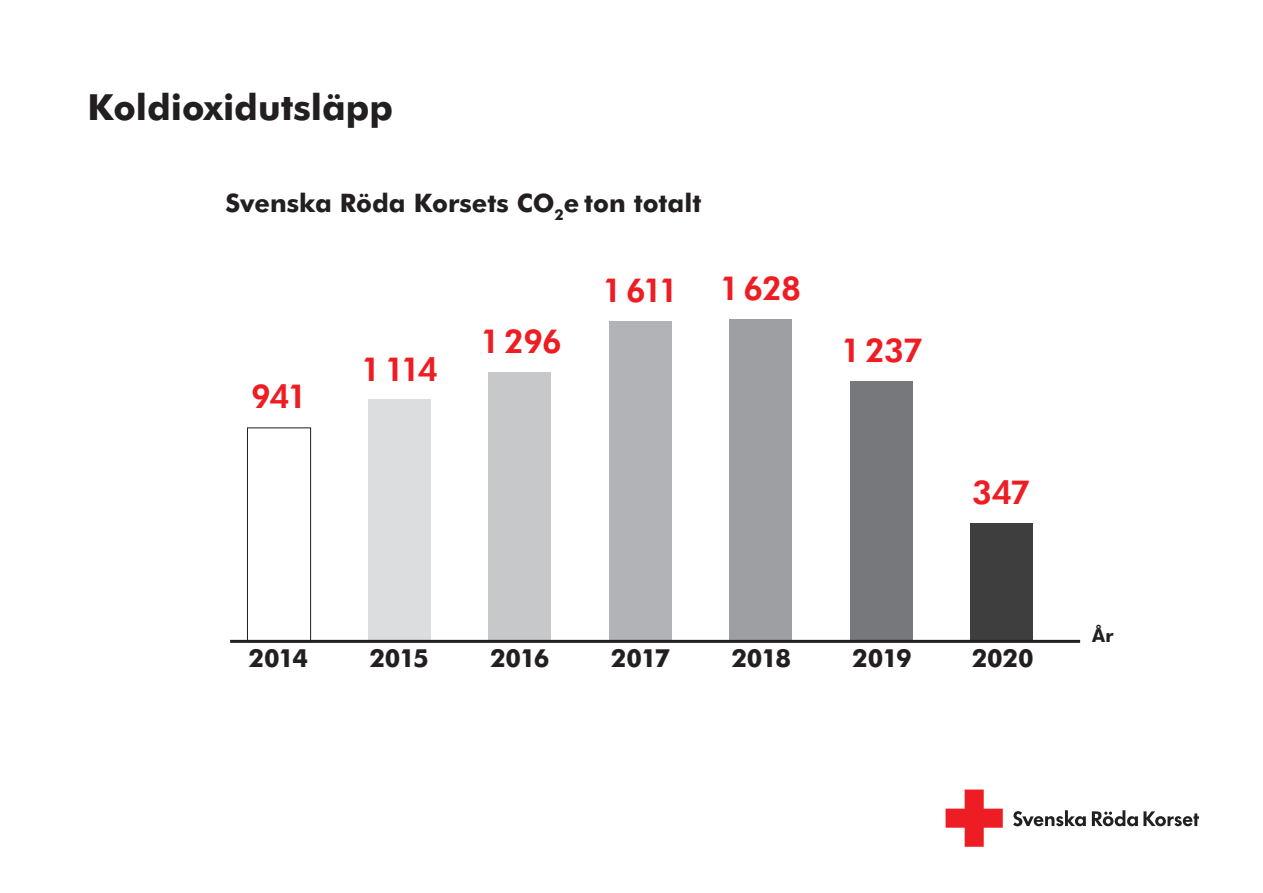
<style>
.page{position:relative;width:1263px;height:893px;background:#fff}
.page>*{position:absolute;margin:0;border:0;box-sizing:border-box;transform-origin:0 0}
.t1{font:700 36px "Futura BT";color:#231f20}
.Värdet_stor{font:800 33px "Futura BT";letter-spacing:-.04em;color:#ee1d23}
.t2{font:700 25.5px "Futura BT";color:#231f20}
.t3{font:700 24.9px "Futura BT";letter-spacing:-.045em;color:#231f20}
.t4{font:700 18px "Futura BT";color:#231f20}
</style>
<div class="page">
<div style="left:247px;top:428px;width:64px;height:214px;border:1px solid #231f20"></div>
<div style="left:368px;top:400px;width:63px;height:240px;background:#dcdddf"></div>
<div style="left:488px;top:372px;width:63px;height:268px;background:#c7c8ca"></div>
<div style="left:609px;top:321px;width:63px;height:320px;background:#b2b3b7"></div>
<div style="left:729px;top:319px;width:63px;height:322px;background:#9d9fa2"></div>
<div style="left:850px;top:381px;width:62px;height:260px;background:#76787b"></div>
<div style="left:970px;top:523px;width:63px;height:117px;background:#3e3e3f"></div>
<hr style="left:230px;top:640px;width:850px;height:3px;background:#231f20">
<svg style="left:945px;top:789px;width:58px;height:58px"></svg>
<svg style="left:1092px;top:810px;width:107px;height:16px"></svg>
<svg style="left:1013px;top:810px;width:73px;height:16px"></svg>
<p class="t1" style="left:87px;top:86px;width:307px">Koldioxidutsläpp</p>
<p class="t2" style="left:225px;top:187px;width:477px">Svenska Röda Korsets CO<sub>2</sub>e ton totalt</p>
<p class="Värdet_stor" style="left:251px;top:376px;width:58px">941</p>
<p class="Värdet_stor" style="left:361px;top:349px;width:79px">1 114</p>
<p class="Värdet_stor" style="left:480px;top:321px;width:83px">1296</p>
<p class="Värdet_stor" style="left:602px;top:270px;width:78px">1 611</p>
<p class="Värdet_stor" style="left:719px;top:268px;width:83px">1628</p>
<p class="Värdet_stor" style="left:841px;top:330px;width:84px">1237</p>
<p class="Värdet_stor" style="left:972px;top:472px;width:60px">347</p>
<p class="t3" style="left:249px;top:643px;width:61px">2014</p>
<p class="t3" style="left:369px;top:643px;width:61px">2015</p>
<p class="t3" style="left:490px;top:643px;width:61px">2016</p>
<p class="t3" style="left:611px;top:643px;width:61px">2017</p>
<p class="t3" style="left:731px;top:643px;width:61px">2018</p>
<p class="t3" style="left:852px;top:643px;width:61px">2019</p>
<p class="t3" style="left:972px;top:643px;width:63px">2020</p>
<p class="t4" style="left:1092px;top:624px;width:23px">År</p>
</div>
